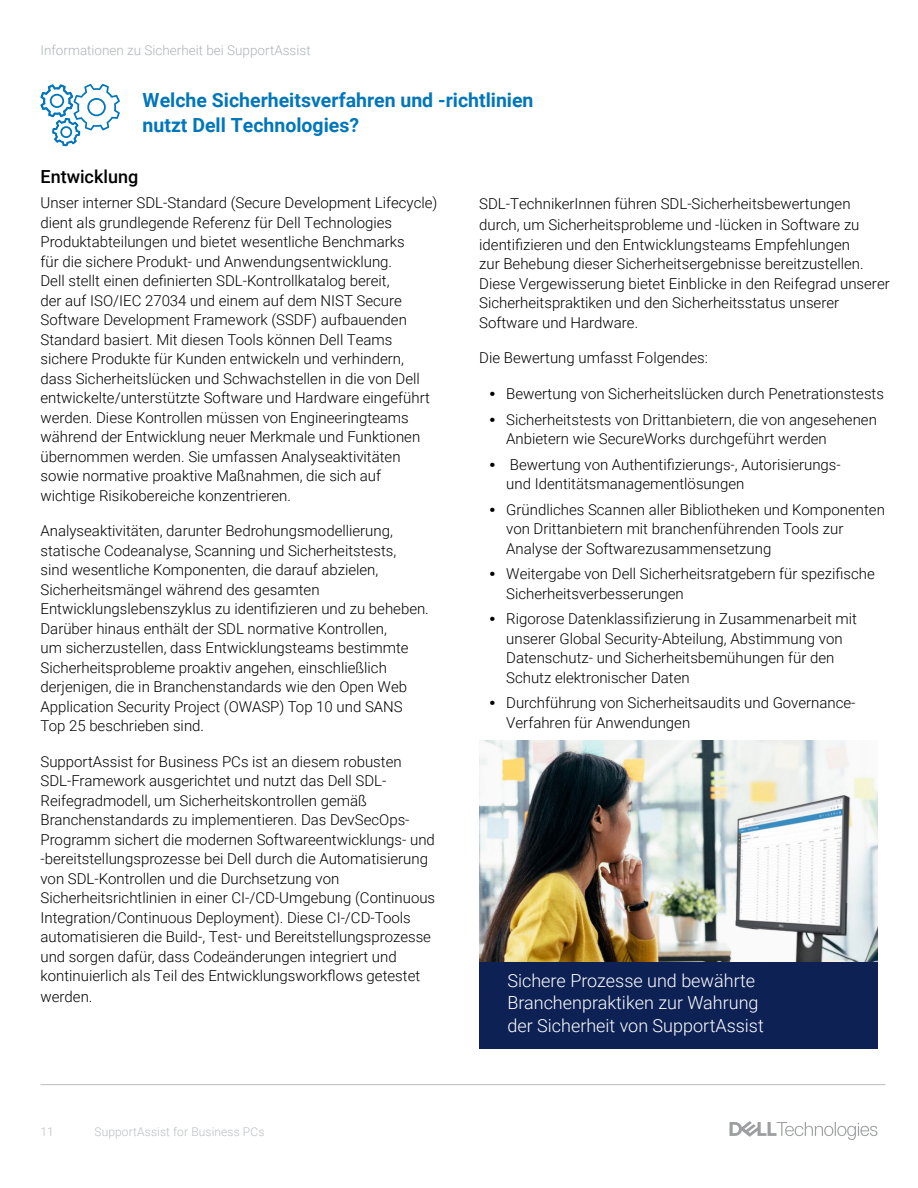
<style>
.page{position:relative;width:918px;height:1188px;background:#fff}
.page>*{position:absolute;margin:0;border:0;box-sizing:border-box;transform-origin:0 0}
.t1{font:700 19.5px/25.5px "Roboto";color:#0076bb}
.t2{font:300 18px/22.5px "Roboto";color:#fff}
.t3{font:500 18px "Roboto";color:#000}
.t4{font:300 15px/19.5px "Roboto";color:#000}
.t5{font:300 13.5px "Roboto";color:#aeb4b9}
.t6{font:300 12px "Roboto";letter-spacing:.01em;color:#bbbec1}
.s1{font-family:"Arial";font-weight:700}
</style>
<div class="page">
<hr style="left:40px;top:1084px;width:846px;height:1px;background:#bbbec1">
<svg style="left:730px;top:1121px;width:148px;height:19px"></svg>
<img style="left:479px;top:741px;width:399px;height:221px">
<div style="left:479px;top:962px;width:399px;height:87px;background:#0d2155"></div>
<svg style="left:41px;top:84px;width:79px;height:63px"></svg>
<p class="t5" style="left:40px;top:40px;width:272px">Informationen zu Sicherheit bei SupportAssist</p>
<h1 class="t1" style="left:143px;top:86px;width:392px">Welche Sicherheitsverfahren und -richtlinien nutzt Dell Technologies?</h1>
<p class="t3" style="left:40px;top:163px;width:99px">Entwicklung</p>
<p class="t4" style="left:40px;top:192px;width:398px">Unser interner SDL-Standard (Secure Development Lifecycle) dient als grundlegende Referenz für Dell Technologies Produktabteilungen und bietet wesentliche Benchmarks<br>für die sichere Produkt- und Anwendungsentwicklung.<br>Dell stellt einen definierten SDL-Kontrollkatalog bereit,<br>der auf ISO/IEC 27034 und einem auf dem NIST Secure Software Development Framework (SSDF) aufbauenden Standard basiert. Mit diesen Tools können Dell Teams sichere Produkte für Kunden entwickeln und verhindern, dass Sicherheitslücken und Schwachstellen in die von Dell entwickelte/unterstützte Software und Hardware eingeführt werden. Diese Kontrollen müssen von Engineeringteams während der Entwicklung neuer Merkmale und Funktionen übernommen werden. Sie umfassen Analyseaktivitäten sowie normative proaktive Maßnahmen, die sich auf wichtige Risikobereiche konzentrieren.</p>
<p class="t4" style="left:40px;top:521px;width:390px">Analyseaktivitäten, darunter Bedrohungsmodellierung, statische Codeanalyse, Scanning und Sicherheitstests,<br>sind wesentliche Komponenten, die darauf abzielen, Sicherheitsmängel während des gesamten Entwicklungslebenszyklus zu identifizieren und zu beheben.<br>Darüber hinaus enthält der SDL normative Kontrollen,<br>um sicherzustellen, dass Entwicklungsteams bestimmte Sicherheitsprobleme proaktiv angehen, einschließlich derjenigen, die in Branchenstandards wie den Open Web Application Security Project (OWASP) Top 10 und SANS Top 25 beschrieben sind.</p>
<p class="t4" style="left:40px;top:751px;width:396px">SupportAssist for Business PCs ist an diesem robusten SDL-Framework ausgerichtet und nutzt das Dell SDL-Reifegradmodell, um Sicherheitskontrollen gemäß Branchenstandards zu implementieren. Das DevSecOps-Programm sichert die modernen Softwareentwicklungs- und -bereitstellungsprozesse bei Dell durch die Automatisierung von SDL-Kontrollen und die Durchsetzung von Sicherheitsrichtlinien in einer CI-/CD-Umgebung (Continuous Integration/Continuous Deployment). Diese CI-/CD-Tools automatisieren die Build-, Test- und Bereitstellungsprozesse und sorgen dafür, dass Codeänderungen integriert und kontinuierlich als Teil des Entwicklungsworkflows getestet</p>
<p class="t4" style="left:40px;top:987px;width:54px">werden.</p>
<p class="t6" style="left:40px;top:1123px;width:15px">11</p>
<p class="t6" style="left:94px;top:1123px;width:171px">SupportAssist for Business PCs</p>
<p class="t4" style="left:479px;top:193px;width:382px;line-height:21px">SDL-TechnikerInnen führen SDL-Sicherheitsbewertungen durch, um Sicherheitsprobleme und -lücken in Software zu</p>
<p class="t4" style="left:479px;top:234px;width:412px">identifizieren und den Entwicklungsteams Empfehlungen<br>zur Behebung dieser Sicherheitsergebnisse bereitzustellen.<br>Diese Vergewisserung bietet Einblicke in den Reifegrad unserer Sicherheitspraktiken und den Sicherheitsstatus unserer Software und Hardware.</p>
<p class="t4" style="left:479px;top:348px;width:230px">Die Bewertung umfasst Folgendes:</p>
<p class="t4" style="left:490px;top:383px;width:396px"><span class="s1">•</span> Bewertung von Sicherheitslücken durch Penetrationstests</p>
<p class="t4" style="left:506px;top:409px;width:372px;text-indent:-16px"><span class="s1">•</span> Sicherheitstests von Drittanbietern, die von angesehenen<br>Anbietern wie SecureWorks durchgeführt werden</p>
<p class="t4" style="left:506px;top:454px;width:336px;text-indent:-16px"><span class="s1">•</span> Bewertung von Authentifizierungs-, Autorisierungs&shy;und Identitätsmanagementlösungen</p>
<p class="t4" style="left:506px;top:499px;width:380px;text-indent:-16px"><span class="s1">•</span> Gründliches Scannen aller Bibliotheken und Komponenten von Drittanbietern mit branchenführenden Tools zur<br>Analyse der Softwarezusammensetzung</p>
<p class="t4" style="left:506px;top:563px;width:370px;text-indent:-16px"><span class="s1">•</span> Weitergabe von Dell Sicherheitsratgebern für spezifische<br>Sicherheitsverbesserungen</p>
<p class="t4" style="left:506px;top:608px;width:352px;text-indent:-16px"><span class="s1">•</span> Rigorose Datenklassifizierung in Zusammenarbeit mit unserer Global Security-Abteilung, Abstimmung von Datenschutz- und Sicherheitsbemühungen für den Schutz elektronischer Daten</p>
<p class="t4" style="left:506px;top:692px;width:351px;text-indent:-16px"><span class="s1">•</span> Durchführung von Sicherheitsaudits und Governance-<br>Verfahren für Anwendungen</p>
<p class="t2" style="left:507px;top:968px;width:258px">Sichere Prozesse und bewährte<br>Branchenpraktiken zur Wahrung der Sicherheit von SupportAssist</p>
</div>
